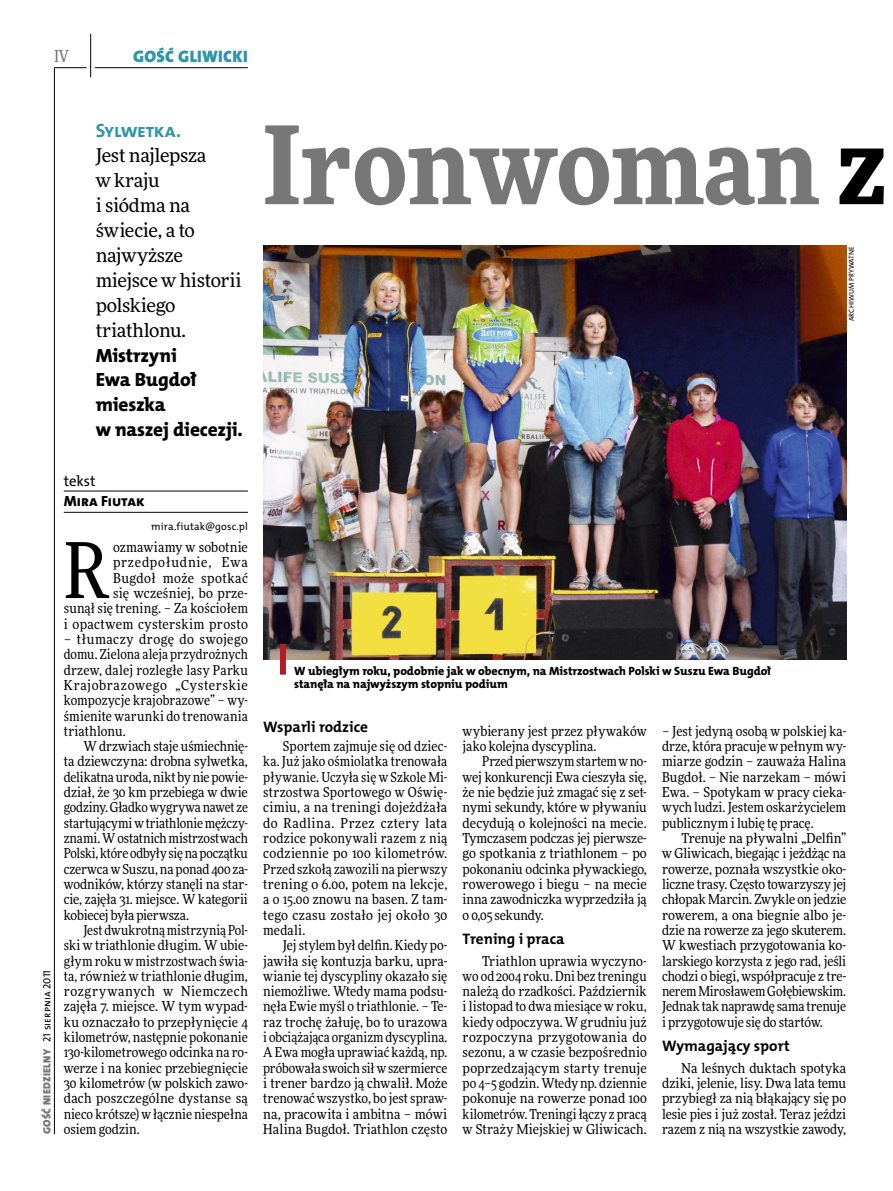
<style>
.page{position:relative;width:893px;height:1191px;background:#fff}
.page>*{position:absolute;margin:0;border:0;box-sizing:border-box;transform-origin:0 0}
.t1{font:900 108px "Freeday Narrow";color:#777778}
.t2{font:76.95px "Freeday Narrow News";color:#000}
.t3{font:19.35px/24.9px "The Mix HP8 Ex Bld";letter-spacing:-.01em;color:#000}
.t4{font:19.35px "The Mix HP7 Bld";letter-spacing:-.015em;color:#2f95a8}
.t5{font:18.9px/24.9px "Freeday News";letter-spacing:-.015em;color:#000}
.t6{font:16.65px "The Mix HP9 Blk";letter-spacing:.02em;color:#2f95a8}
.t7{font:500 16.5px "Freeday Narrow";color:#777778;scale:.9 1}
.t8{font:15.3px "The Mix HP7 Bld";color:#000}
.t9{font:14.85px "The Mix HP8 Ex Bld";color:#000}
.t10{font:14.85px "The Mix HP5 Plain";letter-spacing:-.005em;color:#000}
.t11{font:13.65px/15.3px "Freeday Narrow News";letter-spacing:.005em;color:#000;text-align:justify}
.t12{font:12px/13.5px "The Mix HP8 Ex Bld";letter-spacing:-.005em;color:#000}
.t13{font:10.5px "The Mix HP9 Blk";letter-spacing:.025em;color:#777778}
.t14{font:10.5px "The Mix HP5 Plain";letter-spacing:.015em;color:#000}
.t15{font:7.2px "The Mix HP5 Plain";letter-spacing:.005em;color:#000}
.s1{font-family:"The Mix HP5 Plain";color:#000}
.s2{color:#000}
</style>
<div class="page">
<hr style="left:54px;top:67px;width:1px;height:1067px;background:#000">
<hr style="left:90px;top:34px;width:1px;height:43px;background:#000">
<hr style="left:54px;top:67px;width:32px;height:1px;background:#000">
<hr style="left:95px;top:67px;width:153px;height:1px;background:#000">
<hr style="left:64px;top:491px;width:184px;height:1px;background:#000">
<hr style="left:64px;top:512px;width:184px;height:1px;background:#000">
<img style="left:263px;top:246px;width:583px;height:413px">
<div style="left:280px;top:644px;width:6px;height:30px;background:#b51b24"></div>
<p class="t7" style="left:54px;top:46px;width:17px">IV</p>
<p class="t6" style="left:133px;top:46px;width:116px">GOŚĆ GLIWICKI</p>
<p class="t13" style="left:40px;top:1134px;width:165px;rotate:-90deg">GOŚĆ NIEDZIELNY <span class="s1">21 sierpnia 2011</span></p>
<h3 class="t4" style="left:96px;top:118px;width:87px">Sylwetka.</h3>
<h3 class="t5" style="left:96px;top:143px;width:147px">Jest najlepsza<br>w kraju<br>i siódma na świecie, a to najwyższe miejsce w historii polskiego triathlonu.</h3>
<h3 class="t3" style="left:96px;top:343px;width:149px">Mistrzyni<br>Ewa Bugdoł mieszka<br>w naszej diecezji.</h3>
<p class="t10" style="left:64px;top:471px;width:33px">tekst</p>
<p class="t9" style="left:64px;top:491px;width:82px">Mira Fiutak</p>
<p class="t14" style="left:151px;top:519px;width:98px">mira.fiutak@gosc.pl</p>
<p class="t11" style="left:64px;top:539px;width:186px;text-align:right">ozmawiamy w sobotnie przedpołudnie, Ewa<br>Bugdoł może spotkać<br>się wcześniej, bo prze-<br>sunął się trening. – Za kościołem i opactwem cysterskim prosto</p>
<p class="t11" style="left:64px;top:631px;width:186px">– tłumaczy drogę do swojego domu. Zielona aleja przydrożnych drzew, dalej rozległe lasy Parku Krajobrazowego „Cysterskie kompozycje krajobrazowe” – wy&shy;śmienite warunki do trenowania triathlonu.</p>
<p class="t11" style="left:64px;top:738px;width:186px;text-indent:20px">W drzwiach staje uśmiechnię&shy;ta dziewczyna: drobna sylwetka, delikatna uroda, nikt by nie powie&shy;dział, że 30 km przebiega w dwie godziny. Gładko wygrywa nawet ze startującymi w triathlonie mężczy&shy;znami. W ostatnich mistrzostwach Polski, które odbyły się na początku czerwca w Suszu, na ponad 400 za&shy;wodników, którzy stanęli na star&shy;cie, zajęła 31. miejsce. W kategorii kobiecej była pierwsza.</p>
<p class="t11" style="left:64px;top:922px;width:186px;text-indent:20px">Jest dwukrotną mistrzynią Pol&shy;ski w triathlonie długim. W ubie&shy;głym roku w mistrzostwach świa&shy;ta, również w triathlonie długim, rozgrywanych w Niemczech zajęła 7. miejsce. W tym wypad&shy;ku oznaczało to przepłynięcie 4 kilometrów, następnie pokonanie 130-kilometrowego odcinka na ro&shy;werze i na koniec przebiegnięcie 30 kilometrów (w polskich zawo&shy;dach poszczególne dystanse są nieco krótsze) w łącznie niespełna osiem godzin.</p>
<h2 class="t2" style="left:64px;top:523px;width:46px">R</h2>
<h1 class="t1" style="left:263px;top:95px;width:625px">Ironwoman <span class="s2">z</span></h1>
<p class="t15" style="left:847px;top:321px;width:77px;rotate:-90deg">Archiwum prywatne</p>
<p class="t12" style="left:294px;top:664px;width:479px">W ubiegłym roku, podobnie jak w obecnym, na Mistrzostwach Polski w Suszu Ewa Bugdoł stanęła na najwyższym stopniu podium</p>
<p class="t8" style="left:263px;top:717px;width:106px">Wsparli rodzice</p>
<p class="t11" style="left:263px;top:738px;width:186px;text-indent:20px">Sportem zajmuje się od dziec&shy;ka. Już jako ośmiolatka trenowała pływanie. Uczyła się w Szkole Mi&shy;strzostwa Sportowego w Oświę&shy;cimiu, a na treningi dojeżdżała do Radlina. Przez cztery lata rodzice pokonywali razem z nią codziennie po 100 kilometrów.<br>Przed szkołą zawozili na pierwszy trening o 6.00, potem na lekcje, a o 15.00 znowu na basen. Z tam&shy;tego czasu zostało jej około 30 medali.</p>
<p class="t11" style="left:263px;top:937px;width:186px;text-indent:20px">Jej stylem był delfin. Kiedy po&shy;jawiła się kontuzja barku, upra&shy;wianie tej dyscypliny okazało się niemożliwe. Wtedy mama podsu&shy;nęła Ewie myśl o triathlonie. – Te&shy;raz trochę żałuję, bo to urazowa i obciążająca organizm dyscyplina.<br>A Ewa mogła uprawiać każdą, np. próbowała swoich sił w szermierce i trener bardzo ją chwalił. Może trenować wszystko, bo jest spraw&shy;na, pracowita i ambitna – mówi Halina Bugdoł. Triathlon często</p>
<p class="t11" style="left:463px;top:723px;width:186px">wybierany jest przez pływaków jako kolejna dyscyplina.</p>
<p class="t11" style="left:463px;top:754px;width:186px;text-indent:20px">Przed pierwszym startem w no&shy;wej konkurencji Ewa cieszyła się, że nie będzie już zmagać się z set&shy;nymi sekundy, które w pływaniu decydują o kolejności na mecie.<br>Tymczasem podczas jej pierwsze&shy;go spotkania z triathlonem – po pokonaniu odcinka pływackiego, rowerowego i biegu – na mecie inna zawodniczka wyprzedziła ją o 0,05 sekundy.</p>
<p class="t8" style="left:463px;top:928px;width:104px">Trening i praca</p>
<p class="t11" style="left:463px;top:953px;width:186px;text-indent:20px">Triathlon uprawia wyczyno&shy;wo od 2004 roku. Dni bez treningu należą do rzadkości. Październik i listopad to dwa miesiące w roku, kiedy odpoczywa. W grudniu już rozpoczyna przygotowania do sezonu, a w czasie bezpośrednio poprzedzającym starty trenuje po 4–5 godzin. Wtedy np. dziennie pokonuje na rowerze ponad 100 kilometrów. Treningi łączy z pracą w Straży Miejskiej w Gliwicach.</p>
<p class="t11" style="left:662px;top:723px;width:186px">– Jest jedyną osobą w polskiej ka&shy;drze, która pracuje w pełnym wy&shy;miarze godzin – zauważa Halina Bugdoł. – Nie narzekam – mówi Ewa. – Spotykam w pracy cieka&shy;wych ludzi. Jestem oskarżycielem publicznym i lubię tę pracę.</p>
<p class="t11" style="left:662px;top:830px;width:186px;text-indent:20px">Trenuje na pływalni „Delfin” w Gliwicach, biegając i jeżdżąc na rowerze, poznała wszystkie oko&shy;liczne trasy. Często towarzyszy jej chłopak Marcin. Zwykle on jedzie rowerem, a ona biegnie albo je&shy;dzie na rowerze za jego skuterem.<br>W kwestiach przygotowania ko&shy;larskiego korzysta z jego rad, jeśli chodzi o biegi, współpracuje z tre&shy;nerem Mirosławem Gołębiewskim.<br>Jednak tak naprawdę sama trenuje i przygotowuje się do startów.</p>
<p class="t8" style="left:662px;top:1036px;width:129px">Wymagający sport</p>
<p class="t11" style="left:662px;top:1060px;width:186px;text-indent:20px">Na leśnych duktach spotyka dziki, jelenie, lisy. Dwa lata temu przybiegł za nią błąkający się po lesie pies i już został. Teraz jeździ razem z nią na wszystkie zawody,</p>
</div>
